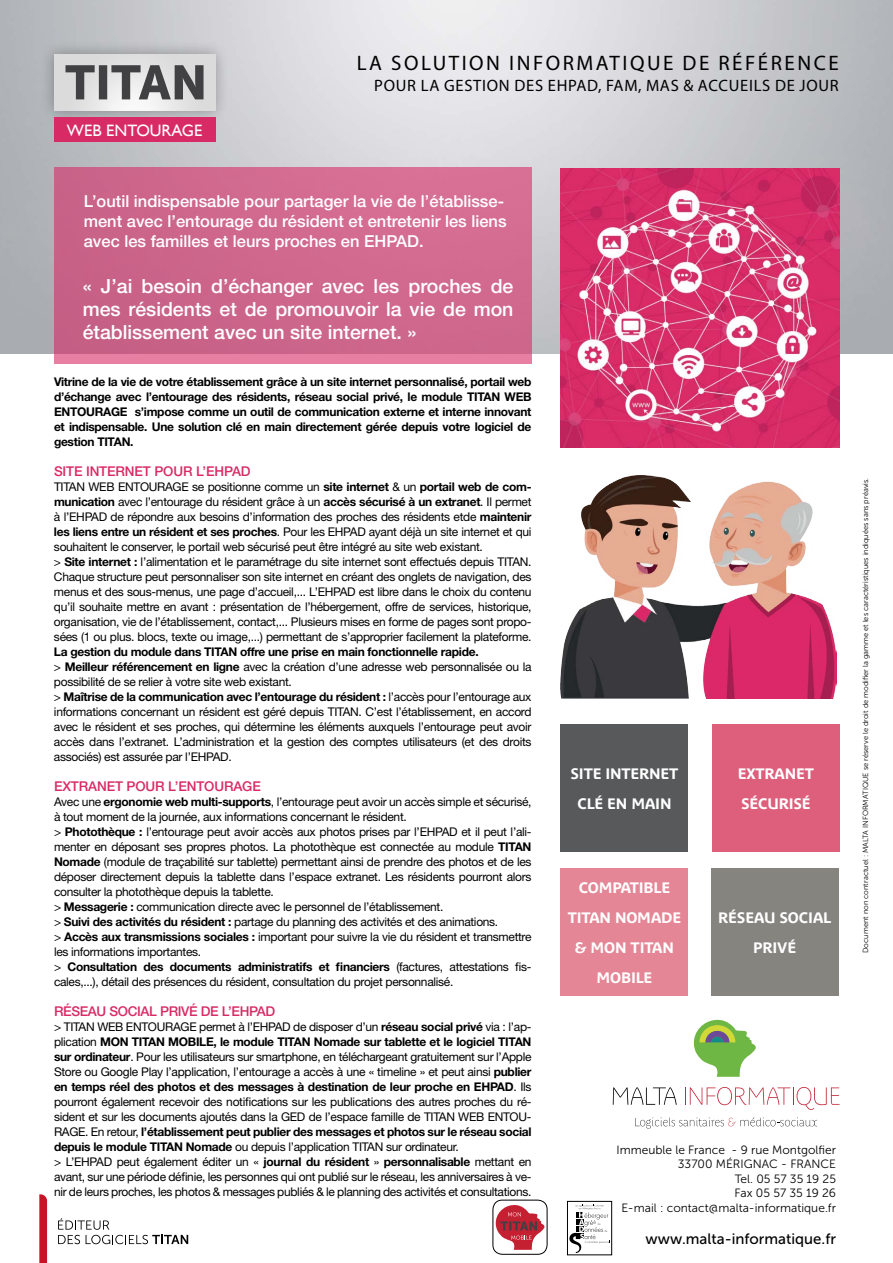
<style>
.page{position:relative;width:893px;height:1263px;background:#fff}
.page>*{position:absolute;margin:0;border:0;box-sizing:border-box;transform-origin:0 0}
.t1{font:21px "Myriad Pro";letter-spacing:.12em;color:#000}
.t2{font:500 19.5px/23.4px "Helvetica Neue";color:#fff;text-align:justify}
.t3{font:500 16.5px/19.8px "Helvetica Neue";color:#fff}
.t4{font:16.5px "Myriad Pro";letter-spacing:.045em;color:#000}
.t5{font:16.5px "Gill Sans";color:#fff}
.t6{font:700 15px/30px "Parisine Plus Ptf";letter-spacing:-.01em;color:#fff;text-align:center}
.t7{font:15px "Museo Sans 500";color:#000}
.t8{font:500 13.5px "Helvetica Neue";letter-spacing:-.01em;color:#d82b66}
.t9{font:12px/15px "Helvetica Neue";letter-spacing:-.025em;color:#000}
.t10{font:700 12px/15px "Helvetica Neue";letter-spacing:-.025em;color:#000;text-align:justify}
.t11{font:12px/14.4px "Museo Sans 300";color:#000;text-align:right}
.t12{font:7.5px "Museo Sans 300";color:#000}
.s1{font-weight:700}
</style>
<div class="page">
<div style="left:560px;top:724px;width:128px;height:128px;background:#58595b"></div>
<svg style="left:39px;top:1194px;width:8px;height:69px"></svg>
<svg style="left:58px;top:1218px;width:130px;height:26px"></svg>
<img style="left:0;top:0;width:893px;height:354px">
<div style="left:40px;top:40px;width:189px;height:85px;background:#000;opacity:.3"></div>
<img style="left:54px;top:54px;width:161px;height:57px">
<svg style="left:66px;top:65px;width:138px;height:34px;background:#8f8f90"></svg>
<div style="left:54px;top:167px;width:477px;height:197px;background:#d0678d"></div>
<div style="left:54px;top:118px;width:161px;height:24px;background:#d82b66"></div>
<img style="left:561px;top:169px;width:279px;height:278px">
<div style="left:567px;top:1201px;width:45px;height:54px;background:#fff;border:1px solid #000"></div>
<svg style="left:569px;top:1204px;width:41px;height:49px"></svg>
<svg style="left:693px;top:1019px;width:63px;height:58px"></svg>
<svg style="left:635px;top:1117px;width:182px;height:12px"></svg>
<svg style="left:613px;top:1087px;width:64px;height:18px"></svg>
<svg style="left:685px;top:1087px;width:154px;height:23px"></svg>
<div style="left:712px;top:724px;width:128px;height:128px;background:#de5f7c"></div>
<div style="left:560px;top:868px;width:128px;height:128px;background:#e58696"></div>
<div style="left:711px;top:868px;width:127px;height:128px;background:#86847f"></div>
<div style="left:493px;top:1200px;width:54px;height:54px;border:1px solid #000;border-radius:9px"></div>
<svg style="left:493px;top:1200px;width:52px;height:50px"></svg>
<img style="left:560px;top:475px;width:277px;height:224px">
<h3 class="t5" style="left:67px;top:120px;width:137px">WEB ENTOURAGE</h3>
<h1 class="t1" style="left:357px;top:50px;width:483px">LA SOLUTION INFORMATIQUE DE RÉFÉRENCE</h1>
<h3 class="t4" style="left:374px;top:75px;width:466px">POUR LA GESTION DES EHPAD, FAM, MAS &amp; ACCUEILS DE JOUR</h3>
<h3 class="t3" style="left:84px;top:191px;width:424px">L’outil indispensable pour partager la vie de l’établisse&shy;ment avec l’entourage du résident et entretenir les liens avec les familles et leurs proches en EHPAD.</h3>
<h2 class="t2" style="left:83px;top:274px;width:432px">« J’ai besoin d’échanger avec les proches de mes résidents et de promouvoir la vie de mon établissement avec un site internet. »</h2>
<p class="t10" style="left:54px;top:374px;width:479px">Vitrine de la vie de votre établissement grâce à un site internet personnalisé, portail web d’échange avec l’entourage des résidents, réseau social privé, le module TITAN WEB ENTOURAGE s’impose comme un outil de communication externe et interne innovant et indispensable. Une solution clé en main directement gérée depuis votre logiciel de gestion TITAN.</p>
<p class="t8" style="left:54px;top:463px;width:198px">SITE INTERNET POUR L’EHPAD</p>
<p class="t9" style="left:54px;top:479px;width:479px">TITAN WEB ENTOURAGE se positionne comme un <span class="s1">site internet</span> &amp; un <span class="s1">portail web de com&shy;munication</span> avec l’entourage du résident grâce à un <span class="s1">accès sécurisé à un extranet</span>. Il permet à l’EHPAD de répondre aux besoins d’information des proches des résidents etde <span class="s1">maintenir les liens entre un résident et ses proches</span>. Pour les EHPAD ayant déjà un site internet et qui souhaitent le conserver, le portail web sécurisé peut être intégré au site web existant.<br>&gt; <span class="s1">Site internet :</span> l’alimentation et le paramétrage du site internet sont effectués depuis TITAN.<br>Chaque structure peut personnaliser son site internet en créant des onglets de navigation, des menus et des sous-menus, une page d’accueil,... L’EHPAD est libre dans le choix du contenu qu’il souhaite mettre en avant : présentation de l’hébergement, offre de services, historique, organisation, vie de l’établissement, contact,... Plusieurs mises en forme de pages sont propo&shy;sées (1 ou plus. blocs, texte ou image,...) permettant de s’approprier facilement la plateforme.</p>
<p class="t9" style="left:54px;top:644px;width:479px"><span class="s1">La gestion du module dans TITAN offre une prise en main fonctionnelle rapide.<br></span>&gt; <span class="s1">Meilleur référencement en ligne</span> avec la création d’une adresse web personnalisée ou la possibilité de se relier à votre site web existant.<br>&gt; <span class="s1">Maîtrise de la communication avec l’entourage du résident :</span> l’accès pour l’entourage aux informations concernant un résident est géré depuis TITAN. C’est l’établissement, en accord avec le résident et ses proches, qui détermine les éléments auxquels l’entourage peut avoir accès dans l’extranet. L’administration et la gestion des comptes utilisateurs (et des droits associés) est assurée par l’EHPAD.</p>
<p class="t8" style="left:54px;top:778px;width:208px">EXTRANET POUR L’ENTOURAGE</p>
<p class="t9" style="left:54px;top:794px;width:479px">Avec une <span class="s1">ergonomie web multi-supports</span>, l’entourage peut avoir un accès simple et sécurisé, à tout moment de la journée, aux informations concernant le résident.<br>&gt; <span class="s1">Photothèque :</span> l’entourage peut avoir accès aux photos prises par l’EHPAD et il peut l’ali&shy;menter en déposant ses propres photos. La photothèque est connectée au module <span class="s1">TITAN Nomade</span> (module de traçabilité sur tablette) permettant ainsi de prendre des photos et de les déposer directement depuis la tablette dans l’espace extranet. Les résidents pourront alors consulter la photothèque depuis la tablette.<br>&gt; <span class="s1">Messagerie :</span> communication directe avec le personnel de l’établissement.<br>&gt; <span class="s1">Suivi des activités du résident :</span> partage du planning des activités et des animations.<br>&gt; <span class="s1">Accès aux transmissions sociales :</span> important pour suivre la vie du résident et transmettre les informations importantes.<br>&gt; <span class="s1">Consultation des documents administratifs et financiers</span> (factures, attestations fis&shy;cales,...), détail des présences du résident, consultation du projet personnalisé.</p>
<p class="t8" style="left:54px;top:1003px;width:223px">RÉSEAU SOCIAL PRIVÉ DE L’EHPAD</p>
<p class="t9" style="left:54px;top:1019px;width:479px">&gt; TITAN WEB ENTOURAGE permet à l’EHPAD de disposer d’un <span class="s1">réseau social privé</span> via : l’ap&shy;plication <span class="s1">MON TITAN MOBILE, le module TITAN Nomade sur tablette et le logiciel TITAN sur ordinateur</span>. Pour les utilisateurs sur smartphone, en téléchargeant gratuitement sur l’Apple Store ou Google Play l’application, l’entourage a accès à une « timeline » et peut ainsi <span class="s1">publier en temps réel des photos et des messages à destination de leur proche en EHPAD</span>. Ils pourront également recevoir des notifications sur les publications des autres proches du ré&shy;sident et sur les documents ajoutés dans la GED de l’espace famille de TITAN WEB ENTOU-RAGE. En retour, <span class="s1">l’établissement peut publier des messages et photos sur le réseau social depuis le module TITAN Nomade</span> ou depuis l’application TITAN sur ordinateur.<br>&gt; L’EHPAD peut également éditer un « <span class="s1">journal du résident</span> » <span class="s1">personnalisable</span> mettant en avant, sur une période définie, les personnes qui ont publié sur le réseau, les anniversaires à ve&shy;nir de leurs proches, les photos &amp; messages publiés &amp; le planning des activités et consultations.</p>
<p class="t6" style="left:570px;top:757px;width:109px">SITE INTERNET<br>CLÉ EN MAIN</p>
<p class="t6" style="left:738px;top:757px;width:78px;text-align:left">EXTRANET<br>SÉCURISÉ</p>
<p class="t6" style="left:568px;top:871px;width:115px">COMPATIBLE<br>TITAN NOMADE &amp; MON TITAN<br>MOBILE</p>
<p class="t6" style="left:718px;top:901px;width:114px">RÉSEAU SOCIAL<br>PRIVÉ</p>
<p class="t11" style="left:616px;top:1143px;width:221px">Immeuble le France - 9 rue Montgolfier<br>33700 MÉRIGNAC - FRANCE<br>Tel. 05 57 35 19 25<br>Fax 05 57 35 19 26<br>E-mail : contact@malta-informatique.fr</p>
<p class="t7" style="left:646px;top:1231px;width:192px">www.malta-informatique.fr</p>
<p class="t12" style="left:861px;top:953px;width:477px;rotate:-90deg">Document non contractuel : MALTA INFORMATIQUE se réserve le droit de modifier la gamme et les caractéristiques indiquées sans préavis.</p>
</div>
